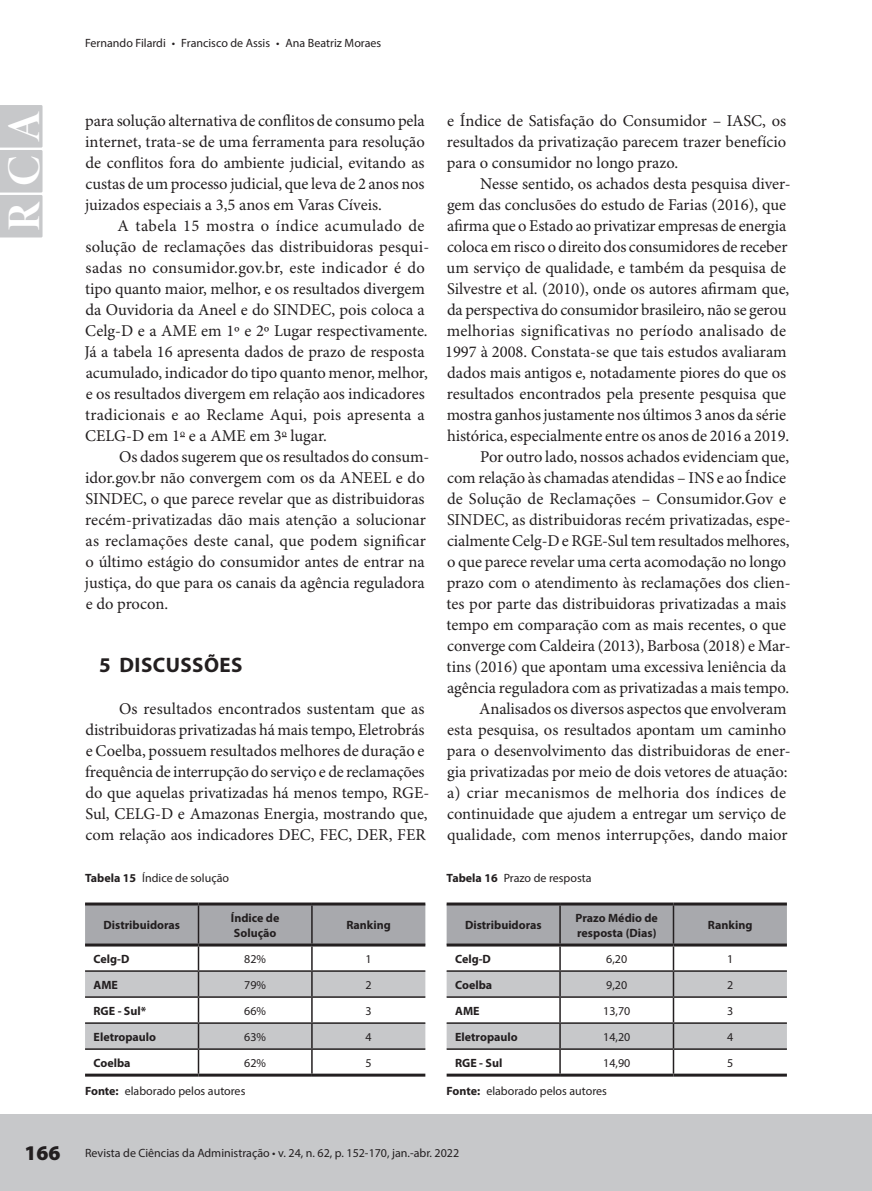
<style>
.page{position:relative;width:872px;height:1191px;background:#fff}
.page>*{position:absolute;margin:0;border:0;box-sizing:border-box;transform-origin:0 0}
.t1{font:46.8px "Minion Pro Bold Disp";color:#fff}
.t2{font:700 21px "Myriad Pro";letter-spacing:.02em;color:#231f20}
.t3{font:16.5px/21px "Minion Pro";color:#231f20}
.t4{font:12px "Myriad Pro";color:#231f20}
.t5{font:700 12px/15px "Myriad Pro";color:#231f20}
.s1{font-weight:700}
.s2{font-weight:900;font-size:21px}
</style>
<div class="page">
<div style="left:0;top:1114px;width:872px;height:77px;background:#c7c8ca"></div>
<div style="left:0;top:105px;width:43px;height:132px;background:#c7c8ca"></div>
<svg style="left:85px;top:1076px;width:340px;height:1px"></svg>
<svg style="left:85px;top:905px;width:340px;height:168px"></svg>
<hr style="left:312px;top:1048px;width:113px;height:1px;background:#231f20">
<hr style="left:311px;top:1049px;width:2px;height:24px;background:#231f20">
<hr style="left:85px;top:902px;width:113px;height:3px;background:#231f20">
<hr style="left:198px;top:902px;width:114px;height:3px;background:#231f20">
<hr style="left:312px;top:902px;width:113px;height:3px;background:#231f20">
<hr style="left:85px;top:943px;width:113px;height:3px;background:#231f20">
<hr style="left:198px;top:943px;width:114px;height:3px;background:#231f20">
<hr style="left:312px;top:943px;width:113px;height:3px;background:#231f20">
<hr style="left:85px;top:1073px;width:113px;height:3px;background:#231f20">
<hr style="left:198px;top:1073px;width:114px;height:3px;background:#231f20">
<hr style="left:312px;top:1073px;width:113px;height:3px;background:#231f20">
<div style="left:446px;top:905px;width:341px;height:38px;background:#a8a9ad"></div>
<svg style="left:446px;top:946px;width:341px;height:131px"></svg>
<svg style="left:446px;top:971px;width:341px;height:77px"></svg>
<hr style="left:559px;top:905px;width:2px;height:38px;background:#231f20">
<hr style="left:672px;top:905px;width:2px;height:38px;background:#231f20">
<hr style="left:559px;top:946px;width:2px;height:24px;background:#231f20">
<hr style="left:672px;top:946px;width:2px;height:24px;background:#231f20">
<hr style="left:446px;top:970px;width:114px;height:1px;background:#231f20">
<hr style="left:560px;top:970px;width:113px;height:1px;background:#231f20">
<hr style="left:559px;top:971px;width:2px;height:25px;background:#231f20">
<hr style="left:673px;top:970px;width:114px;height:1px;background:#231f20">
<hr style="left:672px;top:971px;width:2px;height:25px;background:#231f20">
<hr style="left:446px;top:996px;width:114px;height:1px;background:#231f20">
<hr style="left:560px;top:996px;width:113px;height:1px;background:#231f20">
<hr style="left:559px;top:997px;width:2px;height:25px;background:#231f20">
<hr style="left:673px;top:996px;width:114px;height:1px;background:#231f20">
<hr style="left:672px;top:997px;width:2px;height:25px;background:#231f20">
<hr style="left:446px;top:1022px;width:114px;height:1px;background:#231f20">
<hr style="left:560px;top:1022px;width:113px;height:1px;background:#231f20">
<hr style="left:559px;top:1023px;width:2px;height:25px;background:#231f20">
<hr style="left:673px;top:1022px;width:114px;height:1px;background:#231f20">
<hr style="left:672px;top:1023px;width:2px;height:25px;background:#231f20">
<hr style="left:446px;top:1048px;width:114px;height:1px;background:#231f20">
<hr style="left:560px;top:1048px;width:113px;height:1px;background:#231f20">
<hr style="left:559px;top:1049px;width:2px;height:24px;background:#231f20">
<hr style="left:673px;top:1048px;width:114px;height:1px;background:#231f20">
<hr style="left:672px;top:1049px;width:2px;height:24px;background:#231f20">
<hr style="left:446px;top:902px;width:114px;height:3px;background:#231f20">
<hr style="left:560px;top:902px;width:113px;height:3px;background:#231f20">
<hr style="left:673px;top:902px;width:114px;height:3px;background:#231f20">
<hr style="left:446px;top:943px;width:114px;height:3px;background:#231f20">
<hr style="left:560px;top:943px;width:113px;height:3px;background:#231f20">
<hr style="left:673px;top:943px;width:114px;height:3px;background:#231f20">
<hr style="left:446px;top:1073px;width:114px;height:3px;background:#231f20">
<hr style="left:560px;top:1073px;width:113px;height:3px;background:#231f20">
<hr style="left:673px;top:1073px;width:114px;height:3px;background:#231f20">
<p class="t4" style="left:85px;top:35px;width:298px">Fernando Filardi • Francisco de Assis • Ana Beatriz Moraes</p>
<h1 class="t1" style="left:-4px;top:231px;width:121px;rotate:-90deg">RCA</h1>
<p class="t3" style="left:85px;top:111px;width:341px;text-align:justify">para solução alternativa de conflitos de consumo pela internet, trata-se de uma ferramenta para resolução de conflitos fora do ambiente judicial, evitando as custas de um processo judicial, que leva de 2 anos nos juizados especiais a 3,5 anos em Varas Cíveis.</p>
<p class="t3" style="left:85px;top:216px;width:346px;text-indent:33px">A tabela 15 mostra o índice acumulado de solução de reclamações das distribuidoras pesqui&shy;sadas no consumidor.gov.br, este indicador é do tipo quanto maior, melhor, e os resultados divergem da Ouvidoria da Aneel e do SINDEC, pois coloca a Celg-D e a AME em 1º e 2º Lugar respectivamente.<br>Já a tabela 16 apresenta dados de prazo de resposta acumulado, indicador do tipo quanto menor, melhor, e os resultados divergem em relação aos indicadores tradicionais e ao Reclame Aqui, pois apresenta a CELG-D em 1<sup>o</sup> e a AME em 3<sup>o</sup> lugar.</p>
<p class="t3" style="left:85px;top:447px;width:346px;text-indent:34px">Os dados sugerem que os resultados do consum&shy;idor.gov.br não convergem com os da ANEEL e do SINDEC, o que parece revelar que as distribuidoras recém-privatizadas dão mais atenção a solucionar as reclamações deste canal, que podem significar o último estágio do consumidor antes de entrar na justiça, do que para os canais da agência reguladora e do procon.</p>
<p class="t2" style="left:99px;top:651px;width:145px">5 DISCUSSÕES</p>
<p class="t3" style="left:85px;top:699px;width:346px;text-indent:34px">Os resultados encontrados sustentam que as distribuidoras privatizadas há mais tempo, Eletrobrás e Coelba, possuem resultados melhores de duração e frequência de interrupção do serviço e de reclamações do que aquelas privatizadas há menos tempo, RGE-Sul, CELG-D e Amazonas Energia, mostrando que, com relação aos indicadores DEC, FEC, DER, FER</p>
<p class="t4" style="left:85px;top:870px;width:145px"><span class="s1">Tabela 15</span> Índice de solução</p>
<p class="t5" style="left:103px;top:917px;width:78px">Distribuidoras</p>
<p class="t5" style="left:231px;top:909px;width:50px">Índice de<br>Solução</p>
<p class="t5" style="left:346px;top:917px;width:46px">Ranking</p>
<p class="t5" style="left:94px;top:950px;width:37px">Celg-D</p>
<p class="t4" style="left:244px;top:951px;width:23px">82%</p>
<p class="t4" style="left:365px;top:951px;width:8px">1</p>
<p class="t5" style="left:94px;top:976px;width:26px">AME</p>
<p class="t4" style="left:244px;top:977px;width:23px">79%</p>
<p class="t4" style="left:365px;top:977px;width:8px">2</p>
<p class="t5" style="left:94px;top:1002px;width:54px">RGE - Sul*</p>
<p class="t4" style="left:244px;top:1003px;width:23px">66%</p>
<p class="t4" style="left:365px;top:1003px;width:8px">3</p>
<p class="t5" style="left:94px;top:1028px;width:64px">Eletropaulo</p>
<p class="t4" style="left:244px;top:1029px;width:23px">63%</p>
<p class="t4" style="left:365px;top:1029px;width:8px">4</p>
<p class="t5" style="left:94px;top:1054px;width:39px">Coelba</p>
<p class="t4" style="left:244px;top:1055px;width:23px">62%</p>
<p class="t4" style="left:365px;top:1055px;width:8px">5</p>
<p class="t4" style="left:85px;top:1083px;width:162px"><span class="s1">Fonte:</span> elaborado pelos autores</p>
<p class="t3" style="left:447px;top:111px;width:341px;text-align:justify">e Índice de Satisfação do Consumidor – IASC, os resultados da privatização parecem trazer benefício para o consumidor no longo prazo.</p>
<p class="t3" style="left:445px;top:174px;width:347px;text-align:right">Nesse sentido, os achados desta pesquisa diver-<br>gem das conclusões do estudo de Farias (2016), que afirma que o Estado ao privatizar empresas de energia coloca em risco o direito dos consumidores de receber um serviço de qualidade, e também da pesquisa de Silvestre et al. (2010), onde os autores afirmam que, da perspectiva do consumidor brasileiro, não se gerou melhorias significativas no período analisado de 1997 à 2008. Constata-se que tais estudos avaliaram dados mais antigos e, notadamente piores do que os resultados encontrados pela presente pesquisa que mostra ganhos justamente nos últimos 3 anos da série histórica, especialmente entre os anos de 2016 a 2019.<br>Por outro lado, nossos achados evidenciam que,<br>com relação às chamadas atendidas – INS e ao Índice de Solução de Reclamações – Consumidor.Gov e SINDEC, as distribuidoras recém privatizadas, espe&shy;cialmente Celg-D e RGE-Sul tem resultados melhores, o que parece revelar uma certa acomodação no longo prazo com o atendimento às reclamações dos clien&shy;tes por parte das distribuidoras privatizadas a mais tempo em comparação com as mais recentes, o que converge com Caldeira (2013), Barbosa (2018) e Mar&shy;tins (2016) que apontam uma excessiva leniência da agência reguladora com as privatizadas a mais tempo.<br>Analisados os diversos aspectos que envolveram<br>esta pesquisa, os resultados apontam um caminho para o desenvolvimento das distribuidoras de ener&shy;gia privatizadas por meio de dois vetores de atuação: a) criar mecanismos de melhoria dos índices de continuidade que ajudem a entregar um serviço de qualidade, com menos interrupções, dando maior</p>
<p class="t4" style="left:446px;top:870px;width:146px"><span class="s1">Tabela 16</span> Prazo de resposta</p>
<p class="t5" style="left:465px;top:917px;width:78px">Distribuidoras</p>
<p class="t5" style="left:575px;top:909px;width:84px">Prazo Médio de resposta (Dias)</p>
<p class="t5" style="left:708px;top:917px;width:46px">Ranking</p>
<p class="t5" style="left:455px;top:950px;width:37px">Celg-D</p>
<p class="t4" style="left:606px;top:951px;width:22px">6,20</p>
<p class="t4" style="left:727px;top:951px;width:8px">1</p>
<p class="t5" style="left:455px;top:976px;width:39px">Coelba</p>
<p class="t4" style="left:606px;top:977px;width:22px">9,20</p>
<p class="t4" style="left:727px;top:977px;width:8px">2</p>
<p class="t5" style="left:455px;top:1002px;width:26px">AME</p>
<p class="t4" style="left:603px;top:1003px;width:29px">13,70</p>
<p class="t4" style="left:727px;top:1003px;width:8px">3</p>
<p class="t5" style="left:455px;top:1028px;width:64px">Eletropaulo</p>
<p class="t4" style="left:603px;top:1029px;width:29px">14,20</p>
<p class="t4" style="left:727px;top:1029px;width:8px">4</p>
<p class="t5" style="left:455px;top:1054px;width:49px">RGE - Sul</p>
<p class="t4" style="left:603px;top:1055px;width:29px">14,90</p>
<p class="t4" style="left:727px;top:1055px;width:8px">5</p>
<p class="t4" style="left:446px;top:1083px;width:162px"><span class="s1">Fonte:</span> elaborado pelos autores</p>
<p class="t4" style="left:24px;top:1145px;width:436px"><span class="s2">166</span> Revista de Ciências da Administração • v. 24, n. 62, p. 152-170, jan.-abr. 2022</p>
</div>
